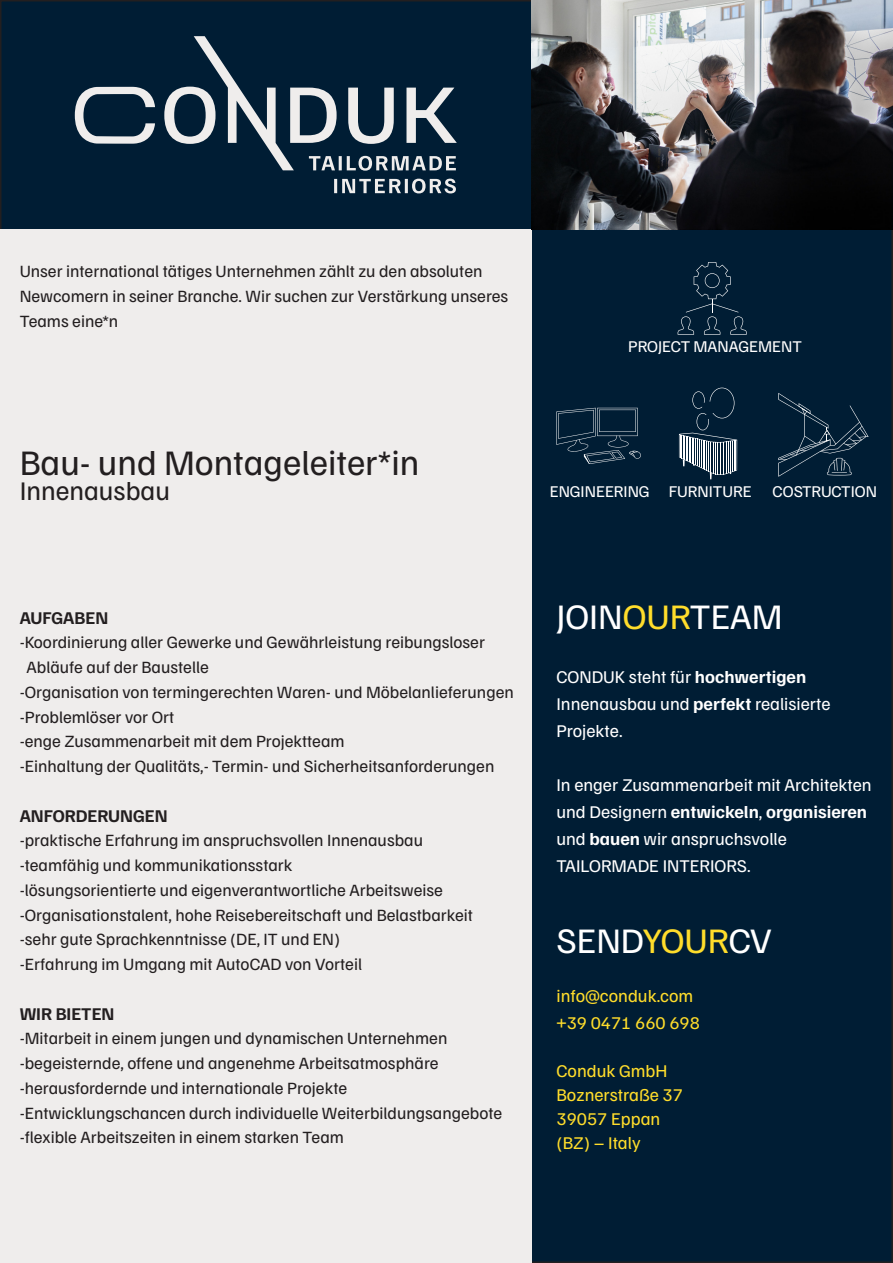
<style>
.page{position:relative;width:893px;height:1263px;background:#fff}
.page>*{position:absolute;margin:0;border:0;box-sizing:border-box;transform-origin:0 0}
.t1{font:36px "Familjen Grotesk";color:#231f20}
.t2{font:36px "Familjen Grotesk";color:#fff}
.t3{font:27px "Familjen Grotesk";color:#231f20}
.t4{font:18px/27px "Familjen Grotesk";color:#fff}
.t5{font:18px "Familjen Grotesk";color:#ffdd2b}
.t6{font:700 18px "Familjen Grotesk";color:#231f20}
.t7{font:17.25px/24.8px "Familjen Grotesk";color:#231f20}
.t8{font:16.5px "Familjen Grotesk";color:#fff}
.s1{color:#ffdd2b}
.s2{font-weight:700}
</style>
<div class="page">
<div style="left:1px;top:1px;width:891px;height:1261px;background:#001d34"></div>
<svg style="left:75px;top:36px;width:382px;height:157px"></svg>
<div style="left:0;top:230px;width:531px;height:1033px;background:#efedec"></div>
<img style="left:531px;top:0;width:362px;height:230px">
<svg style="left:678px;top:262px;width:69px;height:73px"></svg>
<svg style="left:556px;top:408px;width:85px;height:56px"></svg>
<svg style="left:679px;top:388px;width:58px;height:91px"></svg>
<svg style="left:778px;top:393px;width:91px;height:84px"></svg>
<p class="t7" style="left:20px;top:258px;width:490px">Unser international tätiges Unternehmen zählt zu den absoluten<br>Newcomern in seiner Branche. Wir suchen zur Verstärkung unseres<br>Teams eine*n</p>
<p class="t1" style="left:20px;top:439px;width:401px">Bau- und Montageleiter*in</p>
<p class="t3" style="left:20px;top:473px;width:152px">Innenausbau</p>
<p class="t8" style="left:628px;top:336px;width:175px">PROJECT MANAGEMENT</p>
<p class="t8" style="left:550px;top:481px;width:102px">ENGINEERING</p>
<p class="t8" style="left:669px;top:481px;width:84px">FURNITURE</p>
<p class="t8" style="left:773px;top:481px;width:106px">COSTRUCTION</p>
<p class="t6" style="left:20px;top:605px;width:90px">AUFGABEN</p>
<p class="t7" style="left:27px;top:629px;width:460px;text-indent:-7px">-Koordinierung aller Gewerke und Gewährleistung reibungsloser<br>Abläufe auf der Baustelle</p>
<p class="t7" style="left:20px;top:679px;width:496px">-Organisation von termingerechten Waren- und Möbelanlieferungen</p>
<p class="t7" style="left:20px;top:703px;width:156px">-Problemlöser vor Ort</p>
<p class="t7" style="left:20px;top:728px;width:326px">-enge Zusammenarbeit mit dem Projektteam</p>
<p class="t7" style="left:20px;top:753px;width:476px">-Einhaltung der Qualitäts,- Termin- und Sicherheitsanforderungen</p>
<p class="t6" style="left:20px;top:803px;width:149px">ANFORDERUNGEN</p>
<p class="t7" style="left:20px;top:827px;width:405px">-praktische Erfahrung im anspruchsvollen Innenausbau</p>
<p class="t7" style="left:20px;top:852px;width:274px">-teamfähig und kommunikationsstark</p>
<p class="t7" style="left:20px;top:877px;width:425px">-lösungsorientierte und eigenverantwortliche Arbeitsweise</p>
<p class="t7" style="left:20px;top:901px;width:455px">-Organisationstalent, hohe Reisebereitschaft und Belastbarkeit</p>
<p class="t7" style="left:20px;top:926px;width:322px">-sehr gute Sprachkenntnisse (DE, IT und EN)</p>
<p class="t7" style="left:20px;top:951px;width:344px">-Erfahrung im Umgang mit AutoCAD von Vorteil</p>
<p class="t6" style="left:20px;top:1001px;width:96px">WIR BIETEN</p>
<p class="t7" style="left:20px;top:1025px;width:429px">-Mitarbeit in einem jungen und dynamischen Unternehmen</p>
<p class="t7" style="left:20px;top:1050px;width:420px">-begeisternde, offene und angenehme Arbeitsatmosphäre</p>
<p class="t7" style="left:20px;top:1075px;width:329px">-herausfordernde und internationale Projekte</p>
<p class="t7" style="left:20px;top:1099px;width:484px">-Entwicklungschancen durch individuelle Weiterbildungsangebote</p>
<p class="t7" style="left:20px;top:1124px;width:326px">-flexible Arbeitszeiten in einem starken Team</p>
<p class="t2" style="left:556px;top:593px;width:228px">JOIN<span class="s1">OUR</span>TEAM</p>
<p class="t4" style="left:556px;top:662px;width:251px">CONDUK steht für <span class="s2">hochwertigen</span></p>
<p class="t4" style="left:556px;top:689px;width:276px">Innenausbau und <span class="s2">perfekt</span> realisierte<br>Projekte.</p>
<p class="t4" style="left:556px;top:770px;width:317px">In enger Zusammenarbeit mit Architekten und Designern <span class="s2">entwickeln</span>, <span class="s2">organisieren </span>und <span class="s2">bauen</span> wir anspruchsvolle</p>
<p class="t4" style="left:556px;top:851px;width:196px">TAILORMADE INTERIORS.</p>
<p class="t2" style="left:556px;top:917px;width:217px">SEND<span class="s1">YOUR</span>CV</p>
<p class="t5" style="left:556px;top:984px;width:138px">info@conduk.com</p>
<p class="t5" style="left:556px;top:1011px;width:145px">+39 0471 660 698</p>
<p class="t5" style="left:556px;top:1059px;width:113px">Conduk GmbH</p>
<p class="t5" style="left:556px;top:1083px;width:128px">Boznerstraße 37</p>
<p class="t5" style="left:556px;top:1107px;width:105px">39057 Eppan</p>
<p class="t5" style="left:556px;top:1131px;width:86px">(BZ) – Italy</p>
</div>
